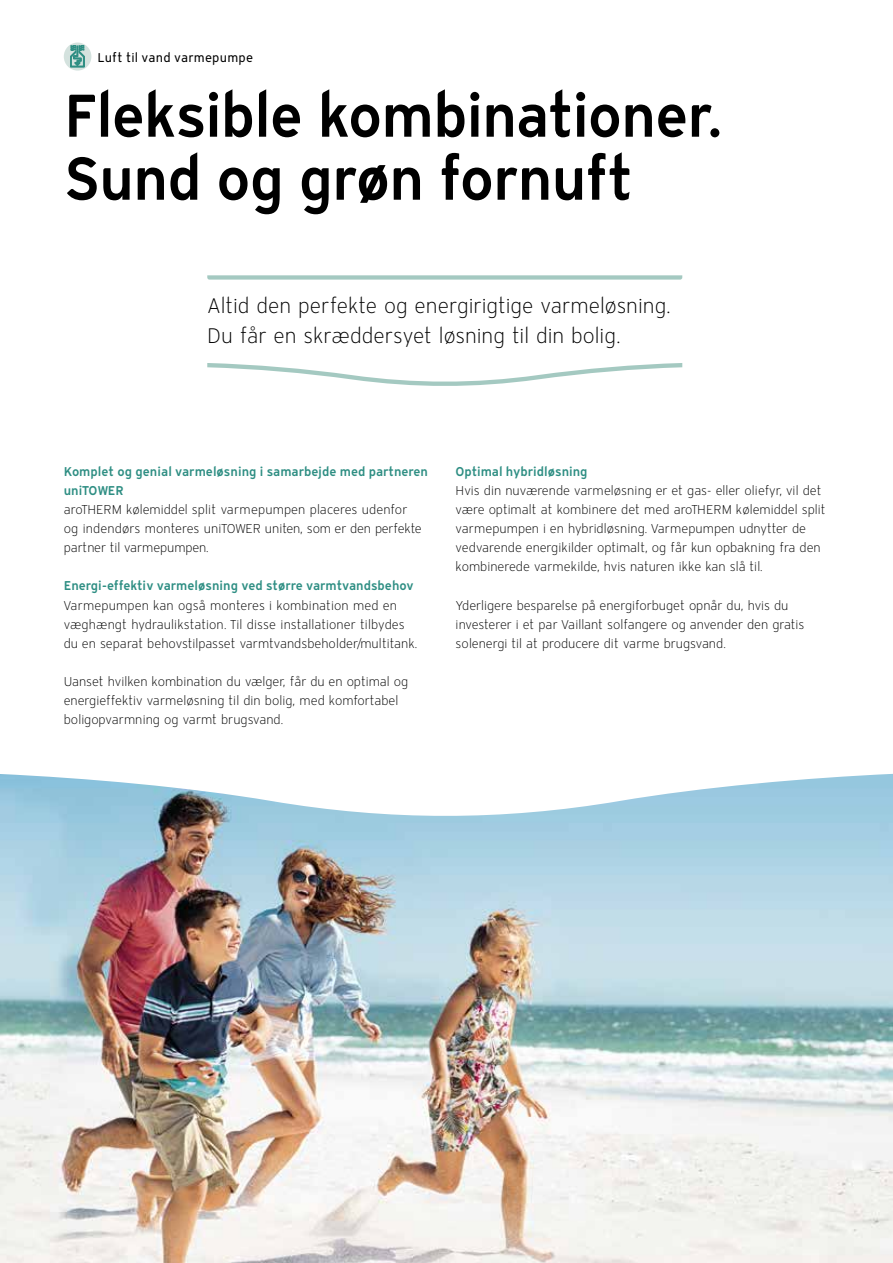
<style>
.page{position:relative;width:893px;height:1263px;background:#fff}
.page>*{position:absolute;margin:0;border:0;box-sizing:border-box;transform-origin:0 0}
.t1{font:600 60px/63px "Vaillant 16";letter-spacing:-.02em;color:#000}
.t2{font:300 21px/30px "Vaillant 16";color:#000}
.t3{font:300 12.75px/19.2px "Vaillant 16";color:#000}
.t4{font:600 12.75px/19.2px "Vaillant 16";color:#2e8e83}
.t5{font:12.75px "Vaillant 16";letter-spacing:.015em;color:#000}
</style>
<div class="page">
<svg style="left:207px;top:363px;width:475px;height:23px"></svg>
<svg style="left:207px;top:275px;width:475px;height:5px;background:#b1d0ca"></svg>
<svg style="left:64px;top:43px;width:27px;height:28px"></svg>
<svg style="left:70px;top:45px;width:15px;height:22px"></svg>
<img style="left:0;top:774px;width:893px;height:489px">
<p class="t5" style="left:98px;top:49px;width:157px">Luft til vand varmepumpe</p>
<h1 class="t1" style="left:64px;top:82px;width:660px">Fleksible kombinationer.<br>Sund og grøn fornuft</h1>
<h2 class="t2" style="left:207px;top:290px;width:465px">Altid den perfekte og energirigtige varmeløsning.<br>Du får en skræddersyet løsning til din bolig.</h2>
<p class="t4" style="left:64px;top:461px;width:366px">Komplet og genial varmeløsning i samarbejde med partneren uniTOWER</p>
<p class="t3" style="left:64px;top:500px;width:360px">aroTHERM kølemiddel split varmepumpen placeres udenfor og indendørs monteres uniTOWER uniten, som er den perfekte partner til varmepumpen.</p>
<p class="t4" style="left:64px;top:576px;width:351px">Energi-effektiv varmeløsning ved større varmtvandsbehov</p>
<p class="t3" style="left:64px;top:595px;width:355px">Varmepumpen kan også monteres i kombination med en væghængt hydraulikstation. Til disse installationer tilbydes du en separat behovstilpasset varmtvandsbeholder/multitank.</p>
<p class="t3" style="left:64px;top:672px;width:346px">Uanset hvilken kombination du vælger, får du en optimal og energieffektiv varmeløsning til din bolig, med komfortabel boligopvarmning og varmt brugsvand.</p>
<p class="t4" style="left:456px;top:461px;width:133px">Optimal hybridløsning</p>
<p class="t3" style="left:456px;top:481px;width:372px">Hvis din nuværende varmeløsning er et gas- eller oliefyr, vil det være optimalt at kombinere det med aroTHERM kølemiddel split varmepumpen i en hybridløsning. Varmepumpen udnytter de vedvarende energikilder optimalt, og får kun opbakning fra den kombinerede varmekilde, hvis naturen ikke kan slå til.</p>
<p class="t3" style="left:456px;top:595px;width:350px">Yderligere besparelse på energiforbuget opnår du, hvis du investerer i et par Vaillant solfangere og anvender den gratis solenergi til at producere dit varme brugsvand.</p>
</div>
